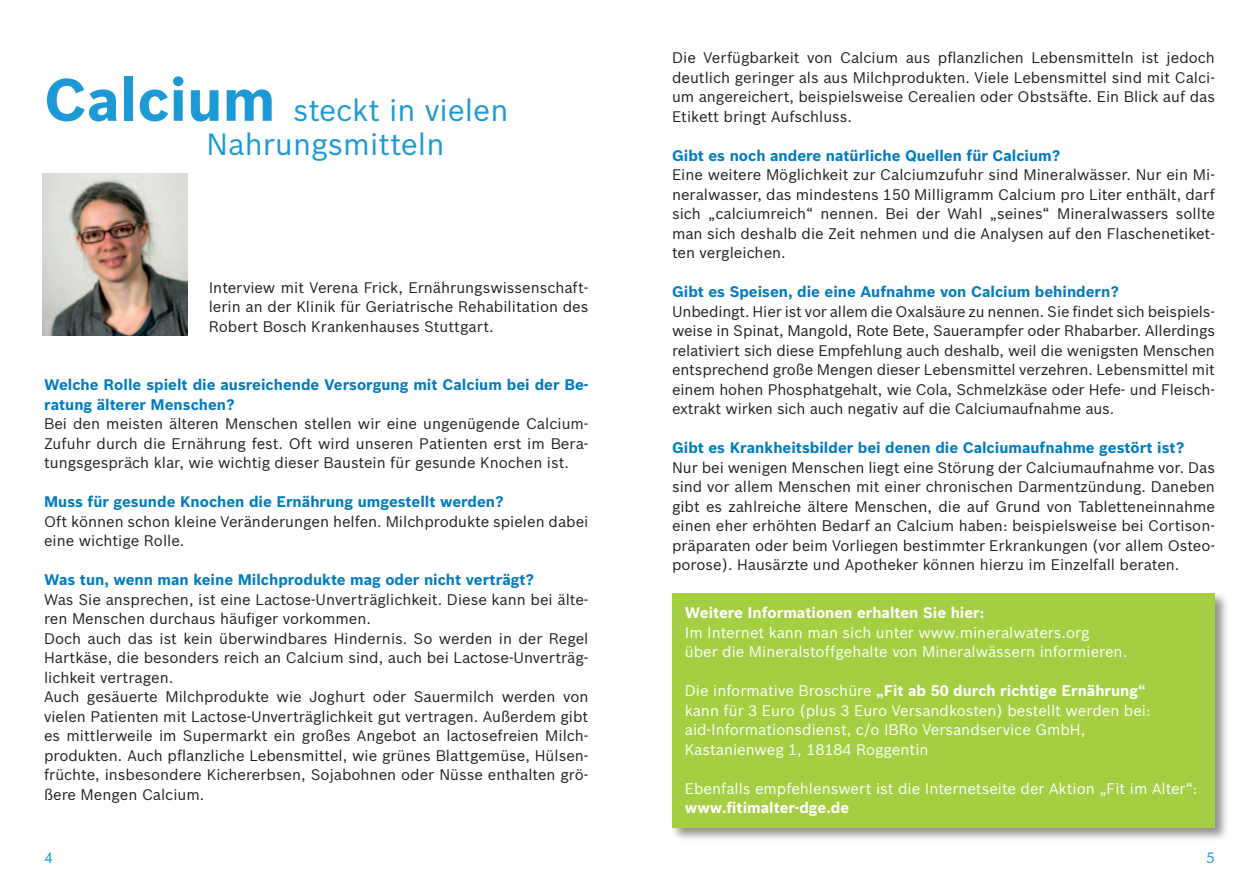
<style>
.page{position:relative;width:1259px;height:893px;background:#fff}
.page>*{position:absolute;margin:0;border:0;box-sizing:border-box;transform-origin:0 0}
.t1{font:30px/34.5px "Bosch Sans";color:#1d99d6}
.t2{font:15px/19.5px "Bosch Sans";color:#231f20;text-align:justify}
.t3{font:15px/19.5px "Bosch Sans";color:#fff}
.t4{font:700 15px/19.5px "Bosch Sans";color:#007cc2}
.t5{font:700 15px "Bosch Sans";color:#fff}
.t6{font:15px "Futura BT";color:#1d99d6}
.s1{font-weight:700;font-size:58.5px}
.s2{font-weight:700}
</style>
<div class="page">
<div style="left:670px;top:591px;width:559px;height:252px;background:#231f20;opacity:.5"></div>
<div style="left:672px;top:593px;width:543px;height:235px;background:#a5ce43"></div>
<img style="left:43px;top:173px;width:144px;height:163px">
<h1 class="t1" style="left:207px;top:92px;width:303px;text-indent:-163px"><span class="s1">Calcium</span> steckt in vielen<br>Nahrungsmitteln</h1>
<p class="t2" style="left:209px;top:278px;width:381px">Interview mit Verena Frick, Ernährungswissenschaft&shy;lerin an der Klinik für Geriatrische Rehabilitation des Robert Bosch Krankenhauses Stuttgart.</p>
<p class="t4" style="left:44px;top:375px;width:546px">Welche Rolle spielt die ausreichende Versorgung mit Calcium bei der Be&shy;ratung älterer Menschen?</p>
<p class="t2" style="left:44px;top:414px;width:546px">Bei den meisten älteren Menschen stellen wir eine ungenügende Calcium-Zufuhr durch die Ernährung fest. Oft wird unseren Patienten erst im Bera&shy;tungsgespräch klar, wie wichtig dieser Baustein für gesunde Knochen ist.</p>
<p class="t4" style="left:44px;top:492px;width:461px">Muss für gesunde Knochen die Ernährung umgestellt werden?</p>
<p class="t2" style="left:44px;top:512px;width:546px">Oft können schon kleine Veränderungen helfen. Milchprodukte spielen dabei eine wichtige Rolle.</p>
<p class="t4" style="left:44px;top:570px;width:492px">Was tun, wenn man keine Milchprodukte mag oder nicht verträgt?</p>
<p class="t2" style="left:44px;top:590px;width:546px;text-align:left">Was Sie ansprechen, ist eine Lactose-Unverträglichkeit. Diese kann bei älte&shy;ren Menschen durchaus häufiger vorkommen.<br>Doch auch das ist kein überwindbares Hindernis. So werden in der Regel Hartkäse, die besonders reich an Calcium sind, auch bei Lactose-Unverträg&shy;lichkeit vertragen.<br>Auch gesäuerte Milchprodukte wie Joghurt oder Sauermilch werden von vielen Patienten mit Lactose-Unverträglichkeit gut vertragen. Außerdem gibt es mittlerweile im Supermarkt ein großes Angebot an lactosefreien Milch&shy;produkten. Auch pflanzliche Lebensmittel, wie grünes Blattgemüse, Hülsen&shy;früchte, insbesondere Kichererbsen, Sojabohnen oder Nüsse enthalten grö&shy;ßere Mengen Calcium.</p>
<p class="t2" style="left:672px;top:48px;width:544px">Die Verfügbarkeit von Calcium aus pflanzlichen Lebensmitteln ist jedoch deutlich geringer als aus Milchprodukten. Viele Lebensmittel sind mit Calci&shy;um angereichert, beispielsweise Cerealien oder Obstsäfte. Ein Blick auf das Etikett bringt Aufschluss.</p>
<p class="t4" style="left:672px;top:145px;width:390px">Gibt es noch andere natürliche Quellen für Calcium?</p>
<p class="t2" style="left:672px;top:165px;width:544px">Eine weitere Möglichkeit zur Calciumzufuhr sind Mineralwässer. Nur ein Mi&shy;neralwasser, das mindestens 150 Milligramm Calcium pro Liter enthält, darf sich „calciumreich“ nennen. Bei der Wahl „seines“ Mineralwassers sollte man sich deshalb die Zeit nehmen und die Analysen auf den Flaschenetiket&shy;ten vergleichen.</p>
<p class="t4" style="left:672px;top:282px;width:448px">Gibt es Speisen, die eine Aufnahme von Calcium behindern?</p>
<p class="t2" style="left:672px;top:301px;width:544px">Unbedingt. Hier ist vor allem die Oxalsäure zu nennen. Sie findet sich beispiels&shy;weise in Spinat, Mangold, Rote Bete, Sauerampfer oder Rhabarber. Allerdings relativiert sich diese Empfehlung auch deshalb, weil die wenigsten Menschen entsprechend große Mengen dieser Lebensmittel verzehren. Lebensmittel mit einem hohen Phosphatgehalt, wie Cola, Schmelzkäse oder Hefe- und Fleisch&shy;extrakt wirken sich auch negativ auf die Calciumaufnahme aus.</p>
<p class="t4" style="left:672px;top:438px;width:514px">Gibt es Krankheitsbilder bei denen die Calciumaufnahme gestört ist?</p>
<p class="t2" style="left:672px;top:457px;width:544px">Nur bei wenigen Menschen liegt eine Störung der Calciumaufnahme vor. Das sind vor allem Menschen mit einer chronischen Darmentzündung. Daneben gibt es zahlreiche ältere Menschen, die auf Grund von Tabletteneinnahme einen eher erhöhten Bedarf an Calcium haben: beispielsweise bei Cortison&shy;präparaten oder beim Vorliegen bestimmter Erkrankungen (vor allem Osteo&shy;porose). Hausärzte und Apotheker können hierzu im Einzelfall beraten.</p>
<p class="t5" style="left:685px;top:603px;width:301px">Weitere Informationen erhalten Sie hier:</p>
<p class="t3" style="left:685px;top:622px;width:444px">Im Internet kann man sich unter www.mineralwaters.org<br>über die Mineralstoffgehalte von Mineralwässern informieren.</p>
<p class="t3" style="left:685px;top:681px;width:467px">Die informative Broschüre <span class="s2">„Fit ab 50 durch richtige Ernährung“ </span>kann für 3 Euro (plus 3 Euro Versandkosten) bestellt werden bei: aid-Informationsdienst, c/o IBRo Versandservice GmbH, Kastanienweg 1, 18184 Roggentin</p>
<p class="t3" style="left:685px;top:778px;width:514px">Ebenfalls empfehlenswert ist die Internetseite der Aktion „Fit im Alter“:</p>
<p class="t5" style="left:685px;top:798px;width:166px">www.fitimalter-dge.de</p>
<p class="t6" style="left:44px;top:849px;width:10px">4</p>
<p class="t6" style="left:1206px;top:849px;width:10px">5</p>
</div>
